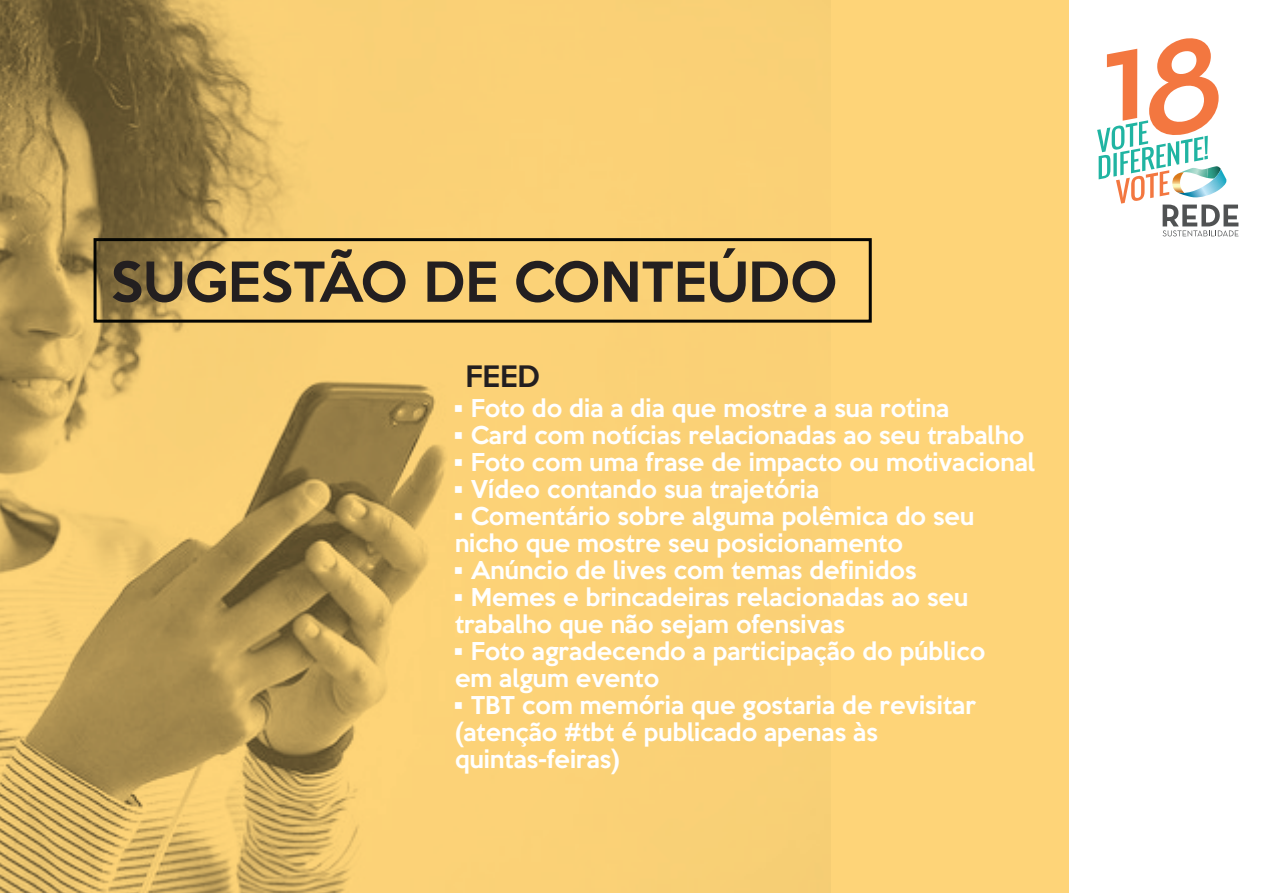
<style>
.page{position:relative;width:1263px;height:893px;background:#fff}
.page>*{position:absolute;margin:0;border:0;box-sizing:border-box;transform-origin:0 0}
.t1{font:500 50.25px "Keep Calm";color:#231f20}
.t2{font:500 27px "Keep Calm";color:#231f20}
.t3{font:500 22.5px/27px "Keep Calm";color:#fff}
</style>
<div class="page">
<div style="left:0;top:0;width:1068px;height:893px;background:#fed478"></div>
<img style="left:0;top:0;width:447px;height:893px">
<div style="left:94px;top:238px;width:778px;height:85px;border:3px solid #040503"></div>
<svg style="left:1097px;top:38px;width:141px;height:198px"></svg>
<h1 class="t1" style="left:111px;top:238px;width:728px">SUGESTÃO DE CONTEÚDO</h1>
<p class="t2" style="left:466px;top:353px;width:76px">FEED</p>
<p class="t3" style="left:455px;top:393px;width:495px">• Foto do dia a dia que mostre a sua rotina</p>
<p class="t3" style="left:455px;top:420px;width:571px">• Card com notícias relacionadas ao seu trabalho</p>
<p class="t3" style="left:455px;top:447px;width:581px">• Foto com uma frase de impacto ou motivacional</p>
<p class="t3" style="left:455px;top:474px;width:366px">• Vídeo contando sua trajetória</p>
<p class="t3" style="left:455px;top:501px;width:521px">• Comentário sobre alguma polêmica do seu nicho que mostre seu posicionamento</p>
<p class="t3" style="left:455px;top:555px;width:463px">• Anúncio de lives com temas definidos</p>
<p class="t3" style="left:455px;top:582px;width:515px">• Memes e brincadeiras relacionadas ao seu trabalho que não sejam ofensivas</p>
<p class="t3" style="left:455px;top:636px;width:532px">• Foto agradecendo a participação do público em algum evento</p>
<p class="t3" style="left:455px;top:690px;width:522px">• TBT com memória que gostaria de revisitar (atenção #tbt é publicado apenas às quintas-feiras)</p>
</div>
